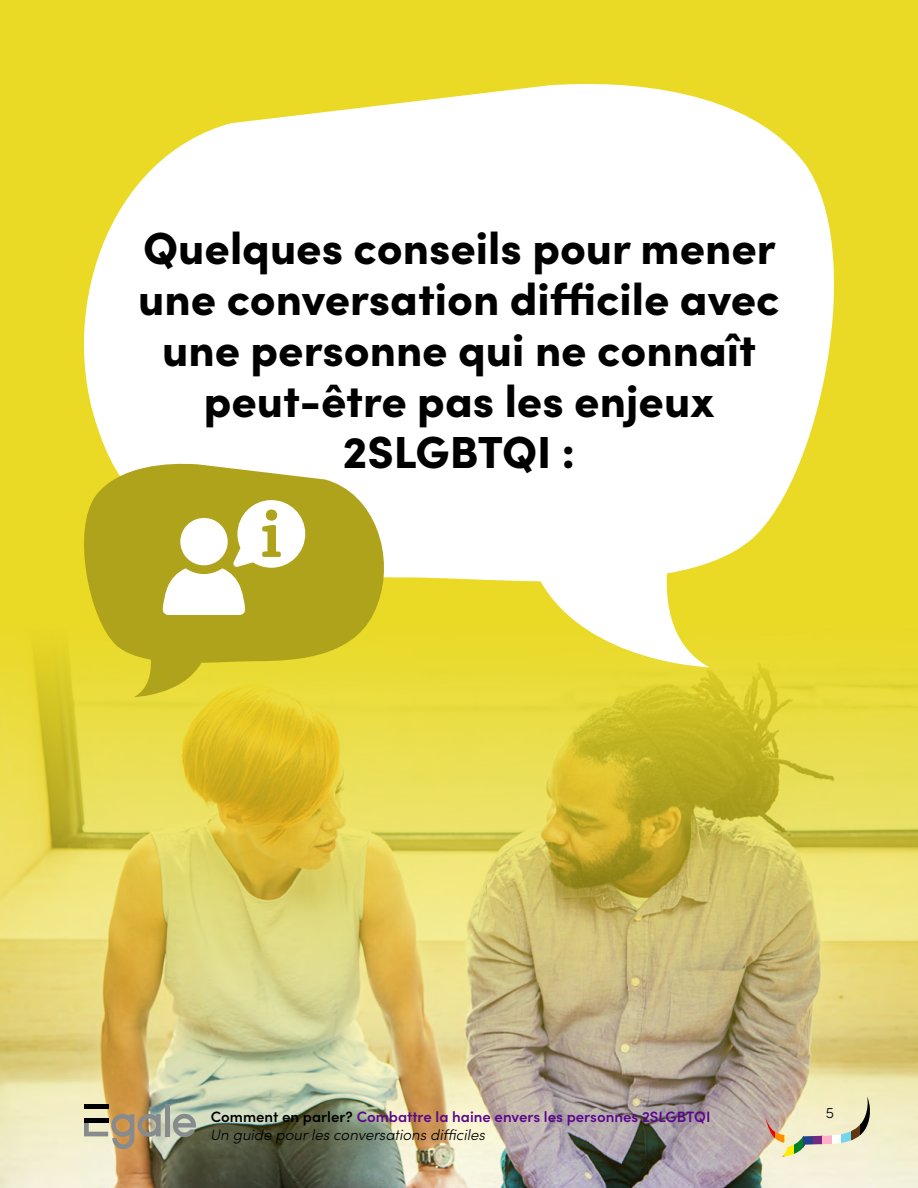
<style>
.page{position:relative;width:918px;height:1188px;background:#eada26}
.page>*{position:absolute;margin:0;border:0;box-sizing:border-box;transform-origin:0 0}
.t1{font:900 45px/51px "Sofia Pro";color:#000;text-align:center}
.t2{font:600 15px "Sofia Pro";color:#5c068c}
.t3{font:italic 300 15px "Sofia Pro";color:#000}
.t4{font:300 15px "Sofia Pro";color:#000}
.s1{color:#000}
</style>
<div class="page">
<img style="left:0;top:658px;width:918px;height:530px">
<hr style="left:165px;top:1104px;width:4px;height:32px;background:#888b8d">
<svg style="left:173px;top:1114px;width:23px;height:23px"></svg>
<svg style="left:84px;top:1114px;width:77px;height:35px;background:#b9aa8b"></svg>
<div style="left:84px;top:1104px;width:24px;height:5px;background:#000"></div>
<div style="left:84px;top:1118px;width:24px;height:5px;background:#000"></div>
<svg style="left:765px;top:1117px;width:10px;height:26px"></svg>
<svg style="left:775px;top:1117px;width:6px;height:26px"></svg>
<hr style="left:781px;top:1096px;width:3px;height:61px;background:#ff8c00">
<svg style="left:784px;top:1096px;width:10px;height:61px"></svg>
<svg style="left:794px;top:1096px;width:9px;height:61px"></svg>
<svg style="left:803px;top:1096px;width:10px;height:61px"></svg>
<svg style="left:813px;top:1096px;width:9px;height:61px"></svg>
<svg style="left:822px;top:1096px;width:10px;height:61px"></svg>
<svg style="left:832px;top:1096px;width:9px;height:61px"></svg>
<svg style="left:841px;top:1096px;width:10px;height:61px"></svg>
<svg style="left:851px;top:1096px;width:9px;height:61px"></svg>
<svg style="left:860px;top:1096px;width:10px;height:61px"></svg>
<svg style="left:55px;top:84px;width:812px;height:583px;fill:#fff"></svg>
<svg style="left:71px;top:462px;width:325px;height:235px;fill:#b0a31c"></svg>
<svg style="left:162px;top:500px;width:143px;height:115px;background:#d7d18d"></svg>
<p class="t1" style="left:138px;top:219px;width:643px">Quelques conseils pour mener une conversation difficile avec une personne qui ne connaît peut-être pas les enjeux<br>2SLGBTQI :</p>
<p class="t2" style="left:211px;top:1106px;width:501px"><span class="s1">Comment en parler?</span> Combattre la haine envers les personnes 2SLGBTQI</p>
<p class="t4" style="left:826px;top:1102px;width:10px">5</p>
<p class="t3" style="left:211px;top:1124px;width:276px">Un guide pour les conversations difficiles</p>
</div>
